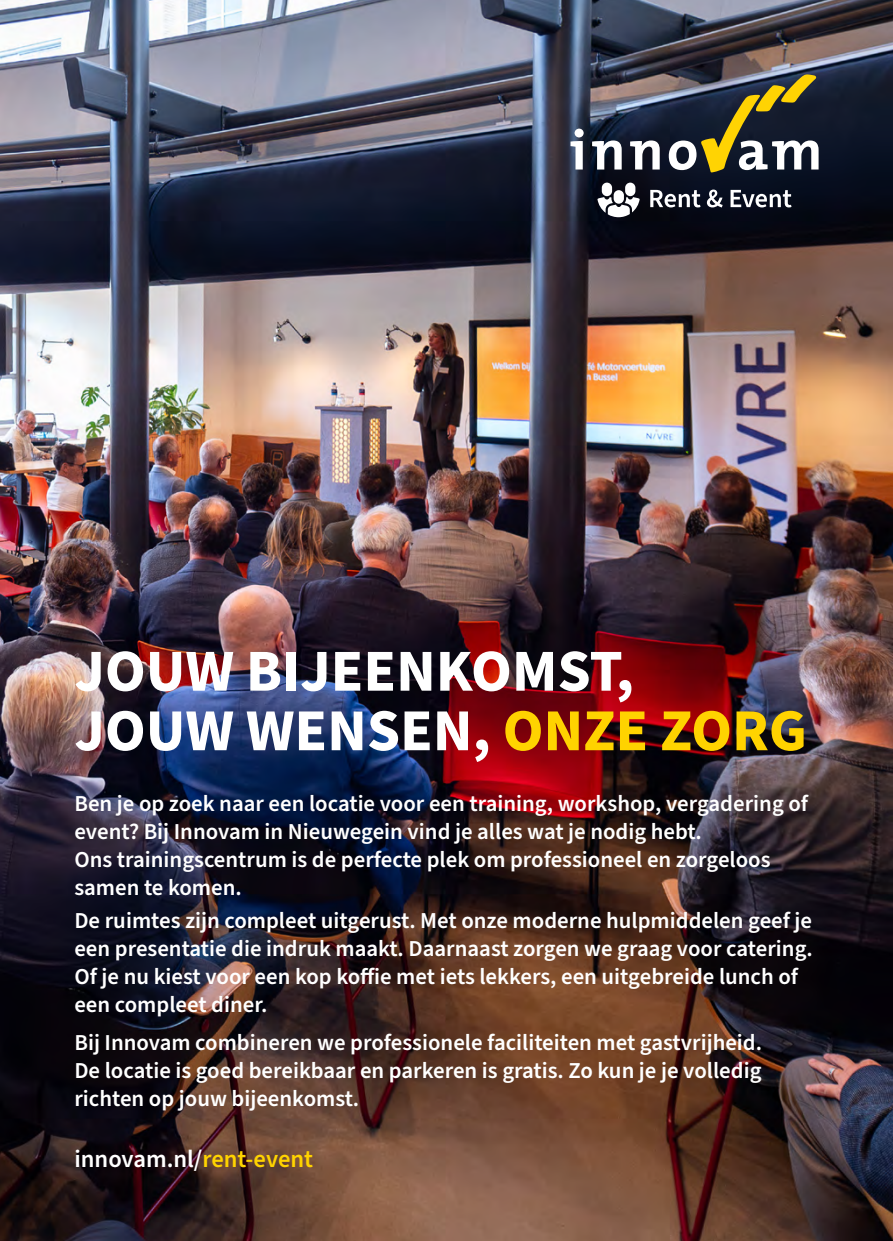
<style>
.page{position:relative;width:893px;height:1241px;background:#fff}
.page>*{position:absolute;margin:0;border:0;box-sizing:border-box;transform-origin:0 0}
.t1{font:700 59.5px/59.5px "Source Sans Pro";color:#fff}
.t2{font:600 24.5px "Source Sans Pro";color:#fff}
.t3{font:600 22.75px/28px "Source Sans Pro";color:#fff}
.s1{color:#ffd300}
</style>
<div class="page">
<img style="left:0;top:0;width:893px;height:1240px">
<svg style="left:570px;top:129px;width:14px;height:40px"></svg>
<svg style="left:592px;top:140px;width:30px;height:29px"></svg>
<svg style="left:630px;top:140px;width:30px;height:29px"></svg>
<svg style="left:669px;top:74px;width:150px;height:99px;background:#59594b"></svg>
<svg style="left:650px;top:190px;width:50px;height:17px"></svg>
<svg style="left:707px;top:189px;width:16px;height:18px"></svg>
<svg style="left:730px;top:190px;width:61px;height:17px"></svg>
<svg style="left:597px;top:182px;width:43px;height:35px"></svg>
<h1 class="t1" style="left:74px;top:642px;width:734px">JOUW BIJEENKOMST,<br>JOUW WENSEN, <span class="s1">ONZE ZORG</span></h1>
<p class="t3" style="left:74px;top:789px;width:735px">Ben je op zoek naar een locatie voor een training, workshop, vergadering of event? Bij Innovam in Nieuwegein vind je alles wat je nodig hebt.<br>Ons trainingscentrum is de perfecte plek om professioneel en zorgeloos samen te komen.</p>
<p class="t3" style="left:74px;top:906px;width:740px">De ruimtes zijn compleet uitgerust. Met onze moderne hulpmiddelen geef je een presentatie die indruk maakt. Daarnaast zorgen we graag voor catering.<br>Of je nu kiest voor een kop koffie met iets lekkers, een uitgebreide lunch of een compleet diner.</p>
<p class="t3" style="left:74px;top:1028px;width:689px;text-align:justify">Bij Innovam combineren we professionele faciliteiten met gastvrijheid.<br>De locatie is goed bereikbaar en parkeren is gratis. Zo kun je je volledig richten op jouw bijeenkomst.</p>
<p class="t2" style="left:74px;top:1141px;width:240px">innovam.nl/<span class="s1">rent-event</span></p>
</div>
